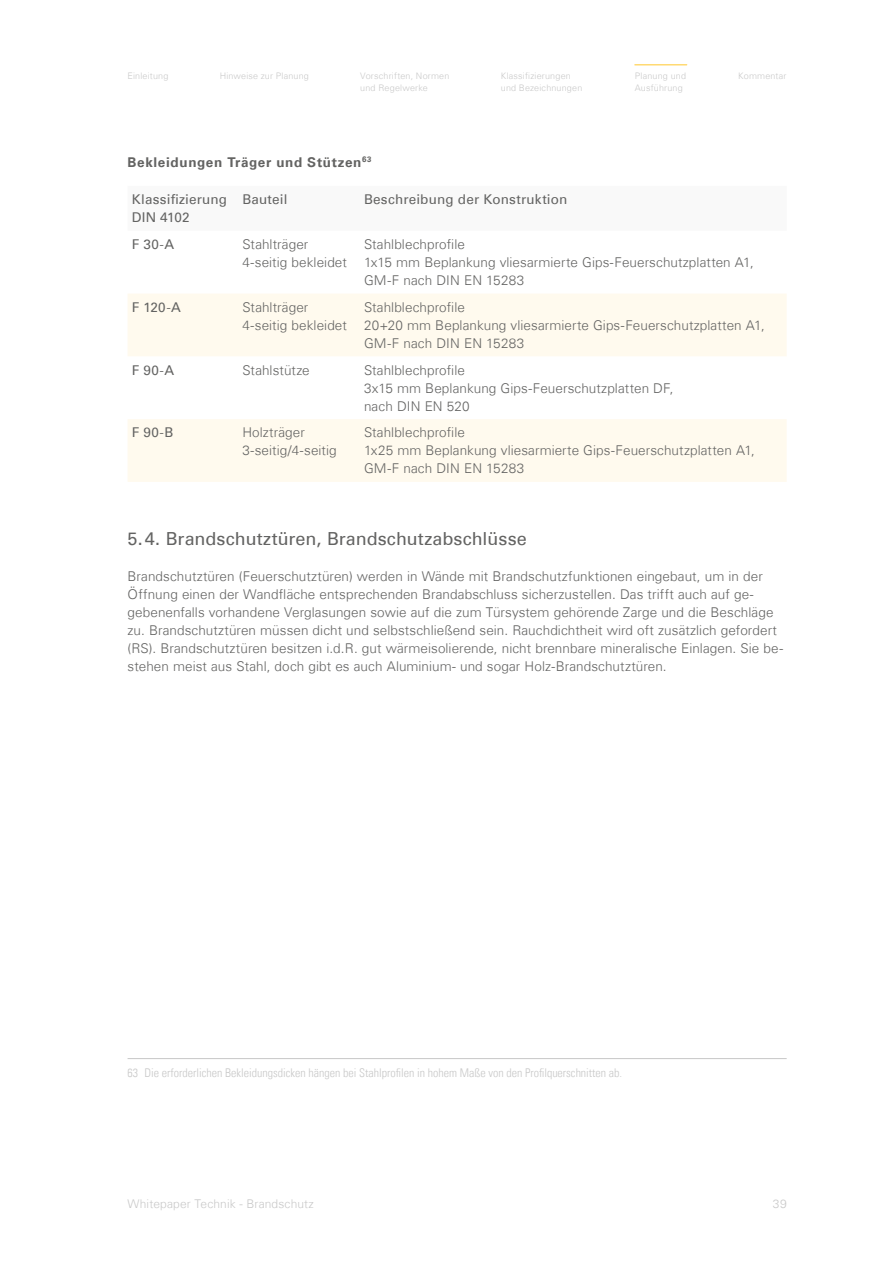
<style>
.page{position:relative;width:893px;height:1263px;background:#fff}
.page>*{position:absolute;margin:0;border:0;box-sizing:border-box;transform-origin:0 0}
.t1{font:18px "Univers Com 55 Roman";color:#636362}
.t2{font:300 13.5px/18px "Univers Com 45";letter-spacing:.005em;color:#636362}
.t3{font:13.5px/18px "Univers Com 55 Roman";letter-spacing:.015em;color:#636362}
.t4{font:700 13.5px "Univers Com 65";letter-spacing:.05em;color:#636362}
.t5{font:12px "Univers Com 47 Light Cond";color:#c8c8c8}
.t6{font:300 12px "Univers Com 45";letter-spacing:.01em;color:#c8c8c8}
.t7{font:300 9px/12px "Univers Com 45";letter-spacing:.02em;color:#c8c8c8}
</style>
<div class="page">
<hr style="left:635px;top:64px;width:52px;height:1px;background:#ffc72c">
<svg style="left:128px;top:294px;width:659px;height:188px;fill:#fffaee"></svg>
<hr style="left:128px;top:1058px;width:659px;height:1px;background:#c8c8c8">
<p class="t7" style="left:128px;top:70px;width:42px">Einleitung</p>
<p class="t7" style="left:220px;top:70px;width:91px">Hinweise zur Planung</p>
<p class="t7" style="left:360px;top:70px;width:91px">Vorschriften, Normen und Regelwerke</p>
<p class="t7" style="left:501px;top:70px;width:83px">Klassifizierungen und Bezeichnungen</p>
<p class="t7" style="left:635px;top:70px;width:53px">Planung und</p>
<p class="t7" style="left:738px;top:70px;width:50px">Kommentar</p>
<p class="t7" style="left:635px;top:82px;width:50px">Ausführung</p>
<p class="t4" style="left:128px;top:154px;width:246px">Bekleidungen Träger und Stützen<sup>63</sup></p>
<p class="t3" style="left:132px;top:190px;width:97px">Klassifizierung<br>DIN 4102</p>
<p class="t3" style="left:242px;top:190px;width:47px">Bauteil</p>
<p class="t3" style="left:364px;top:190px;width:205px">Beschreibung der Konstruktion</p>
<p class="t3" style="left:132px;top:235px;width:44px">F 30-A</p>
<p class="t2" style="left:242px;top:235px;width:106px">Stahlträger<br>4-seitig bekleidet</p>
<p class="t2" style="left:364px;top:235px;width:391px">Stahlblechprofile<br>1x15 mm Beplankung vliesarmierte Gips-Feuerschutzplatten A1,<br>GM-F nach DIN EN 15283</p>
<p class="t3" style="left:132px;top:298px;width:51px">F 120-A</p>
<p class="t2" style="left:242px;top:298px;width:106px">Stahlträger<br>4-seitig bekleidet</p>
<p class="t2" style="left:364px;top:298px;width:402px">Stahlblechprofile<br>20+20 mm Beplankung vliesarmierte Gips-Feuerschutzplatten A1,<br>GM-F nach DIN EN 15283</p>
<p class="t3" style="left:132px;top:361px;width:44px">F 90-A</p>
<p class="t2" style="left:242px;top:361px;width:69px">Stahlstütze</p>
<p class="t2" style="left:364px;top:361px;width:311px">Stahlblechprofile<br>3x15 mm Beplankung Gips-Feuerschutzplatten DF, nach DIN EN 520</p>
<p class="t3" style="left:132px;top:424px;width:43px">F 90-B</p>
<p class="t2" style="left:242px;top:424px;width:96px">Holzträger<br>3-seitig/4-seitig</p>
<p class="t2" style="left:364px;top:424px;width:392px">Stahlblechprofile<br>1x25 mm Beplankung vliesarmierte Gips-Feuerschutzplatten A1,<br>GM-F nach DIN EN 15283</p>
<h1 class="t1" style="left:128px;top:528px;width:401px">5.4. Brandschutztüren, Brandschutzabschlüsse</h1>
<p class="t2" style="left:128px;top:567px;width:657px">Brandschutztüren (Feuerschutztüren) werden in Wände mit Brandschutzfunktionen eingebaut, um in der Öffnung einen der Wandfläche entsprechenden Brandabschluss sicherzustellen. Das trifft auch auf ge&shy;gebenenfalls vorhandene Verglasungen sowie auf die zum Türsystem gehörende Zarge und die Beschläge zu. Brandschutztüren müssen dicht und selbstschließend sein. Rauchdichtheit wird oft zusätzlich gefordert (RS). Brandschutztüren besitzen i.d.R. gut wärmeisolierende, nicht brennbare mineralische Einlagen. Sie be&shy;stehen meist aus Stahl, doch gibt es auch Aluminium- und sogar Holz-Brandschutztüren.</p>
<p class="t5" style="left:128px;top:1065px;width:496px">63 Die erforderlichen Bekleidungsdicken hängen bei Stahlprofilen in hohem Maße von den Profilquerschnitten ab.</p>
<p class="t6" style="left:128px;top:1196px;width:188px">Whitepaper Technik - Brandschutz</p>
<p class="t6" style="left:773px;top:1196px;width:15px">39</p>
</div>
